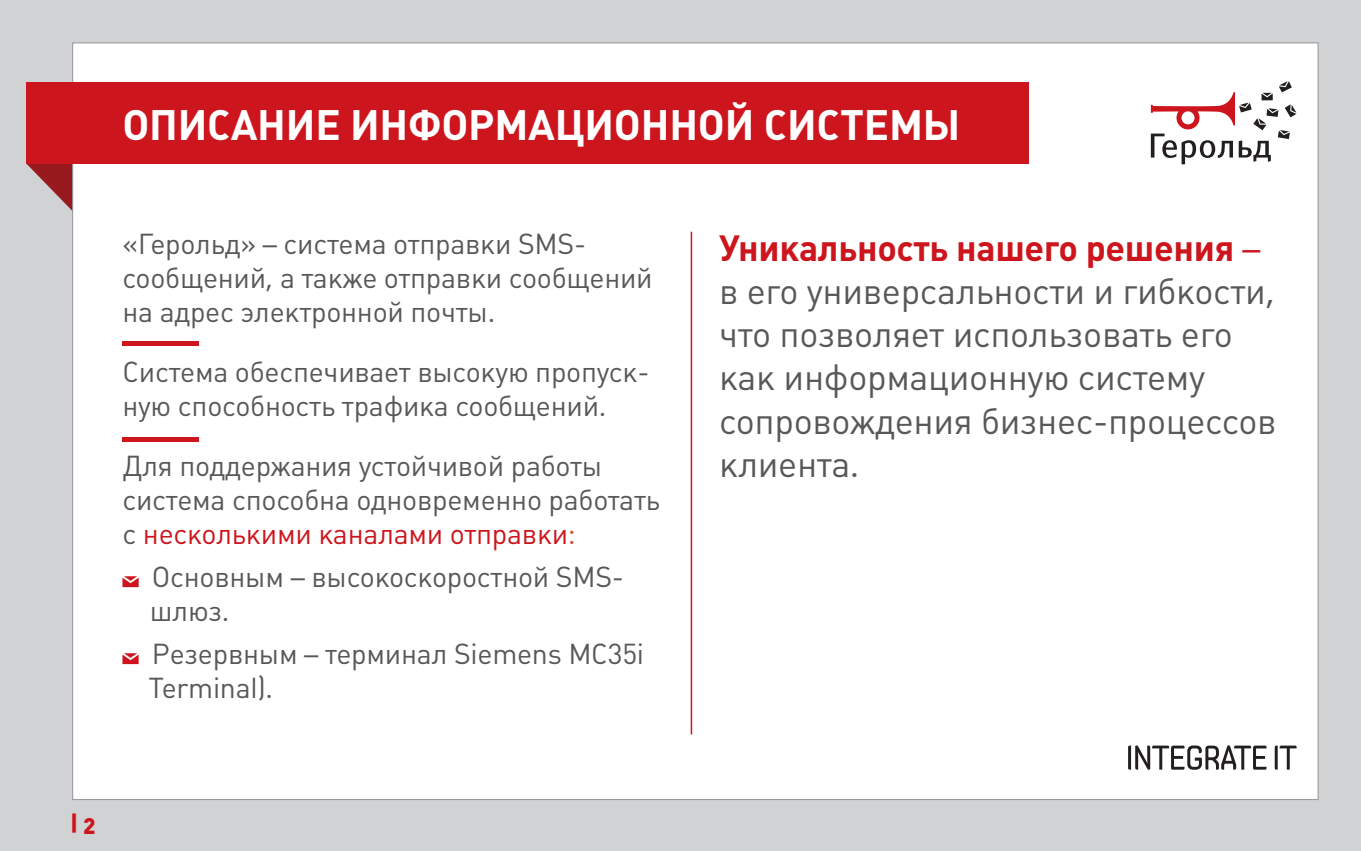
<style>
.page{position:relative;width:1361px;height:851px;background:#fff}
.page>*{position:absolute;margin:0;border:0;box-sizing:border-box;transform-origin:0 0}
.t1{font:42px "Plumb Bold C";letter-spacing:-.005em;color:#fff}
.Paragraph_Style_1{font:36px/43.2px "Plumb";letter-spacing:-.01em;color:#57585a}
.Paragraph_Style_1-2{font:28.5px/34.2px "Plumb";letter-spacing:-.01em;color:#57585a}
.t2{font:900 22.2px "Plumb";color:#cd151d}
.s1{color:#cd151d}
.s2{color:#d54f37}
.s3{font-weight:700;color:#cd151d}
</style>
<div class="page">
<div style="left:0;top:0;width:1361px;height:850px;background:#d1d2d4"></div>
<svg style="left:26px;top:163px;width:46px;height:48px"></svg>
<div style="left:72px;top:43px;width:1246px;height:756px;background:#fff"></div>
<div style="left:26px;top:82px;width:1002px;height:81px;background:#cd151d"></div>
<svg style="left:1151px;top:81px;width:145px;height:83px"></svg>
<svg style="left:1128px;top:745px;width:168px;height:24px"></svg>
<svg style="left:122px;top:576px;width:17px;height:11px"></svg>
<svg style="left:122px;top:653px;width:17px;height:11px"></svg>
<hr style="left:691px;top:232px;width:1px;height:502px;background:#cd151d">
<hr style="left:122px;top:341px;width:77px;height:4px;background:#cd151d">
<hr style="left:122px;top:438px;width:77px;height:4px;background:#cd151d">
<p class="t1" style="left:122px;top:101px;width:839px">ОПИСАНИЕ ИНФОРМАЦИОННОЙ СИСТЕМЫ</p>
<p class="Paragraph_Style_1-2" style="left:122px;top:227px;width:532px">«Герольд» – система отправки SMS&shy;сообщений, а также отправки сообщений на адрес электронной почты.</p>
<p class="Paragraph_Style_1-2" style="left:122px;top:355px;width:529px">Cистема обеспечивает высокую пропуск&shy;ную способность трафика сообщений.</p>
<p class="Paragraph_Style_1-2" style="left:122px;top:449px;width:539px">Для поддержания устойчивой работы система способна одновременно работать с <span class="s1">несколькими каналами отправки</span><span class="s2">:</span></p>
<p class="Paragraph_Style_1-2" style="left:150px;top:560px;width:476px">Основным – высокоскоростной SMS&shy;шлюз.</p>
<p class="Paragraph_Style_1-2" style="left:149px;top:637px;width:497px">Резервным – терминал Siemens MC35i<br>Terminal).</p>
<p class="Paragraph_Style_1" style="left:719px;top:226px;width:559px"><span class="s3">Уникальность нашего решения</span> <span class="s1">– </span>в его универсальности и гибкости, что позволяет использовать его как информационную систему сопровождения бизнес-процессов клиента.</p>
<p class="t2" style="left:70px;top:811px;width:27px">| 2</p>
</div>
